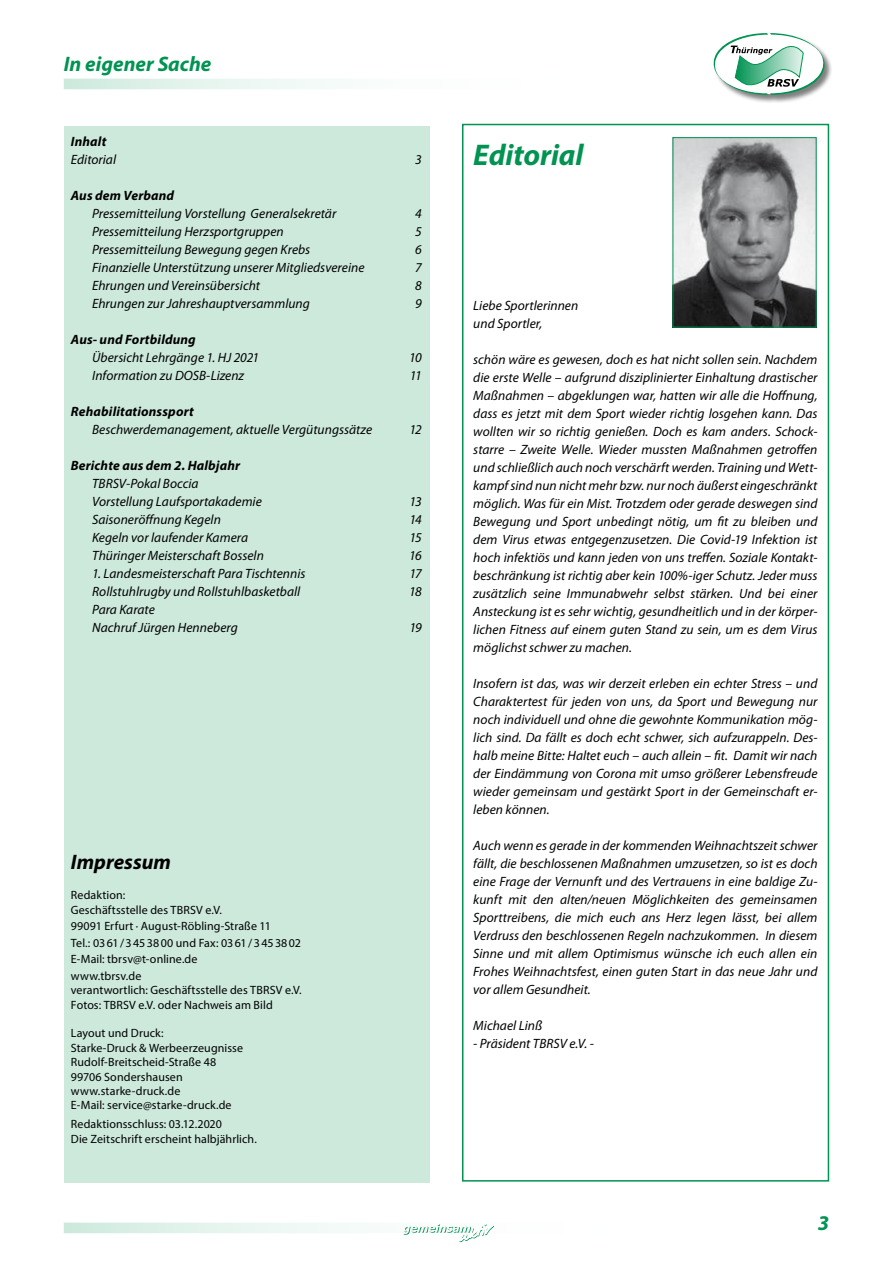
<style>
.page{position:relative;width:893px;height:1263px;background:#fff}
.page>*{position:absolute;margin:0;border:0;box-sizing:border-box;transform-origin:0 0}
.t1{font:italic 700 30px "Myriad Pro";letter-spacing:-.005em;color:#009352}
.t2{font:italic 700 21px "Myriad Pro";color:#009352}
.t3{font:italic 700 21px "Myriad Pro";color:#000}
.t4{font:italic 13.5px/18px "Myriad Pro";color:#000}
.t5{font:italic 700 13.5px "Myriad Pro";letter-spacing:.01em;color:#000}
.t6{font:12px/14.4px "Myriad Pro";letter-spacing:.01em;color:#000}
</style>
<div class="page">
<svg style="left:67px;top:82px;width:261px;height:4px"></svg>
<div style="left:64px;top:79px;width:634px;height:10px;border:2px solid #fff"></div>
<svg style="left:67px;top:1225px;width:285px;height:5px"></svg>
<div style="left:64px;top:1222px;width:693px;height:11px;border:2px solid #fff"></div>
<svg style="left:403px;top:1223px;width:91px;height:20px"></svg>
<div style="left:713px;top:33px;width:120px;height:70px;background:#000;opacity:.5"></div>
<svg style="left:713px;top:33px;width:112px;height:62px"></svg>
<div style="left:64px;top:126px;width:365px;height:1056px;background:#cce9dc"></div>
<img style="left:675px;top:139px;width:139px;height:186px">
<div style="left:462px;top:124px;width:367px;height:1057px;border:2px solid #009352"></div>
<h2 class="t2" style="left:64px;top:50px;width:149px">In eigener Sache</h2>
<p class="t5" style="left:71px;top:133px;width:37px">Inhalt</p>
<p class="t4" style="left:71px;top:150px;width:47px">Editorial</p>
<p class="t4" style="left:415px;top:150px;width:8px">3</p>
<p class="t5" style="left:71px;top:187px;width:105px">Aus dem Verband</p>
<p class="t4" style="left:92px;top:204px;width:246px">Pressemitteilung Vorstellung Generalsekretär</p>
<p class="t4" style="left:415px;top:204px;width:8px">4</p>
<p class="t4" style="left:92px;top:222px;width:193px">Pressemitteilung Herzsportgruppen</p>
<p class="t4" style="left:415px;top:222px;width:8px">5</p>
<p class="t4" style="left:92px;top:240px;width:220px">Pressemitteilung Bewegung gegen Krebs</p>
<p class="t4" style="left:415px;top:240px;width:8px">6</p>
<p class="t4" style="left:92px;top:258px;width:274px">Finanzielle Unterstützung unserer Mitgliedsvereine</p>
<p class="t4" style="left:415px;top:258px;width:8px">7</p>
<p class="t4" style="left:92px;top:276px;width:169px">Ehrungen und Vereinsübersicht</p>
<p class="t4" style="left:415px;top:276px;width:8px">8</p>
<p class="t4" style="left:92px;top:294px;width:219px">Ehrungen zur Jahreshauptversammlung</p>
<p class="t4" style="left:415px;top:294px;width:8px">9</p>
<p class="t5" style="left:71px;top:331px;width:126px">Aus- und Fortbildung</p>
<p class="t4" style="left:92px;top:348px;width:169px">Übersicht Lehrgänge 1. HJ 2021</p>
<p class="t4" style="left:409px;top:348px;width:14px">10</p>
<p class="t4" style="left:92px;top:366px;width:154px">Information zu DOSB-Lizenz</p>
<p class="t4" style="left:410px;top:366px;width:13px">11</p>
<p class="t5" style="left:71px;top:403px;width:124px">Rehabilitationssport</p>
<p class="t4" style="left:92px;top:420px;width:281px">Beschwerdemanagement, aktuelle Vergütungssätze</p>
<p class="t4" style="left:410px;top:420px;width:14px">12</p>
<p class="t5" style="left:71px;top:457px;width:171px">Berichte aus dem 2. Halbjahr</p>
<p class="t4" style="left:92px;top:474px;width:171px">TBRSV-Pokal Boccia<br>Vorstellung Laufsportakademie</p>
<p class="t4" style="left:410px;top:492px;width:14px">13</p>
<p class="t4" style="left:92px;top:510px;width:130px">Saisoneröffnung Kegeln</p>
<p class="t4" style="left:409px;top:510px;width:14px">14</p>
<p class="t4" style="left:92px;top:528px;width:157px">Kegeln vor laufender Kamera</p>
<p class="t4" style="left:409px;top:528px;width:14px">15</p>
<p class="t4" style="left:92px;top:546px;width:173px">Thüringer Meisterschaft Bosseln</p>
<p class="t4" style="left:409px;top:546px;width:14px">16</p>
<p class="t4" style="left:92px;top:564px;width:215px">1. Landesmeisterschaft Para Tischtennis</p>
<p class="t4" style="left:410px;top:564px;width:14px">17</p>
<p class="t4" style="left:92px;top:582px;width:210px">Rollstuhlrugby und Rollstuhlbasketball</p>
<p class="t4" style="left:409px;top:582px;width:14px">18</p>
<p class="t4" style="left:92px;top:600px;width:147px">Para Karate<br>Nachruf Jürgen Henneberg</p>
<p class="t4" style="left:409px;top:618px;width:14px">19</p>
<h2 class="t3" style="left:71px;top:848px;width:102px">Impressum</h2>
<p class="t6" style="left:71px;top:888px;width:153px">Redaktion:<br>Geschäftsstelle des TBRSV e.V.</p>
<p class="t6" style="left:71px;top:918px;width:232px;line-height:16.5px">99091 Erfurt · August-Röbling-Straße 11<br>Tel.: 0361/3453800 und Fax: 0361/3453802<br>E-Mail: tbrsv@t-online.de<br>www.tbrsv.de</p>
<p class="t6" style="left:71px;top:983px;width:232px">verantwortlich: Geschäftsstelle des TBRSV e.V.<br>Fotos: TBRSV e.V. oder Nachweis am Bild</p>
<p class="t6" style="left:71px;top:1026px;width:174px">Layout und Druck:<br>Starke-Druck &amp; Werbeerzeugnisse<br>Rudolf-Breitscheid-Straße 48<br>99706 Sondershausen www.starke-druck.de<br>E-Mail: service@starke-druck.de</p>
<p class="t6" style="left:71px;top:1117px;width:188px">Redaktionsschluss: 03.12.2020<br>Die Zeitschrift erscheint halbjährlich.</p>
<h1 class="t1" style="left:473px;top:135px;width:112px">Editorial</h1>
<p class="t4" style="left:473px;top:296px;width:107px">Liebe Sportlerinnen und Sportler,</p>
<p class="t4" style="left:473px;top:350px;width:346px;text-align:justify">schön wäre es gewesen, doch es hat nicht sollen sein. Nachdem die erste Welle – aufgrund disziplinierter Einhaltung drastischer Maßnahmen – abgeklungen war, hatten wir alle die Hoffnung, dass es jetzt mit dem Sport wieder richtig losgehen kann. Das wollten wir so richtig genießen. Doch es kam anders. Schock&shy;starre – Zweite Welle. Wieder mussten Maßnahmen getroffen und schließlich auch noch verschärft werden. Training und Wett&shy;kampf sind nun nicht mehr bzw. nur noch äußerst eingeschränkt möglich. Was für ein Mist. Trotzdem oder gerade deswegen sind Bewegung und Sport unbedingt nötig, um fit zu bleiben und dem Virus etwas entgegenzusetzen. Die Covid-19 Infektion ist hoch infektiös und kann jeden von uns treffen. Soziale Kontakt&shy;beschränkung ist richtig aber kein 100%-iger Schutz. Jeder muss zusätzlich seine Immunabwehr selbst stärken. Und bei einer Ansteckung ist es sehr wichtig, gesundheitlich und in der körper&shy;lichen Fitness auf einem guten Stand zu sein, um es dem Virus möglichst schwer zu machen.</p>
<p class="t4" style="left:473px;top:674px;width:346px;text-align:justify">Insofern ist das, was wir derzeit erleben ein echter Stress – und Charaktertest für jeden von uns, da Sport und Bewegung nur noch individuell und ohne die gewohnte Kommunikation mög&shy;lich sind. Da fällt es doch echt schwer, sich aufzurappeln. Des&shy;halb meine Bitte: Haltet euch – auch allein – fit. Damit wir nach der Eindämmung von Corona mit umso größerer Lebensfreude wieder gemeinsam und gestärkt Sport in der Gemeinschaft er&shy;leben können.</p>
<p class="t4" style="left:473px;top:836px;width:346px;text-align:justify">Auch wenn es gerade in der kommenden Weihnachtszeit schwer fällt, die beschlossenen Maßnahmen umzusetzen, so ist es doch eine Frage der Vernunft und des Vertrauens in eine baldige Zu&shy;kunft mit den alten/neuen Möglichkeiten des gemeinsamen Sporttreibens, die mich euch ans Herz legen lässt, bei allem Verdruss den beschlossenen Regeln nachzukommen. In diesem Sinne und mit allem Optimismus wünsche ich euch allen ein Frohes Weihnachtsfest, einen guten Start in das neue Jahr und vor allem Gesundheit.</p>
<p class="t4" style="left:473px;top:1016px;width:71px">Michael Linß</p>
<p class="t4" style="left:473px;top:1034px;width:122px">- Präsident TBRSV e.V. -</p>
<h2 class="t2" style="left:818px;top:1209px;width:13px">3</h2>
</div>
